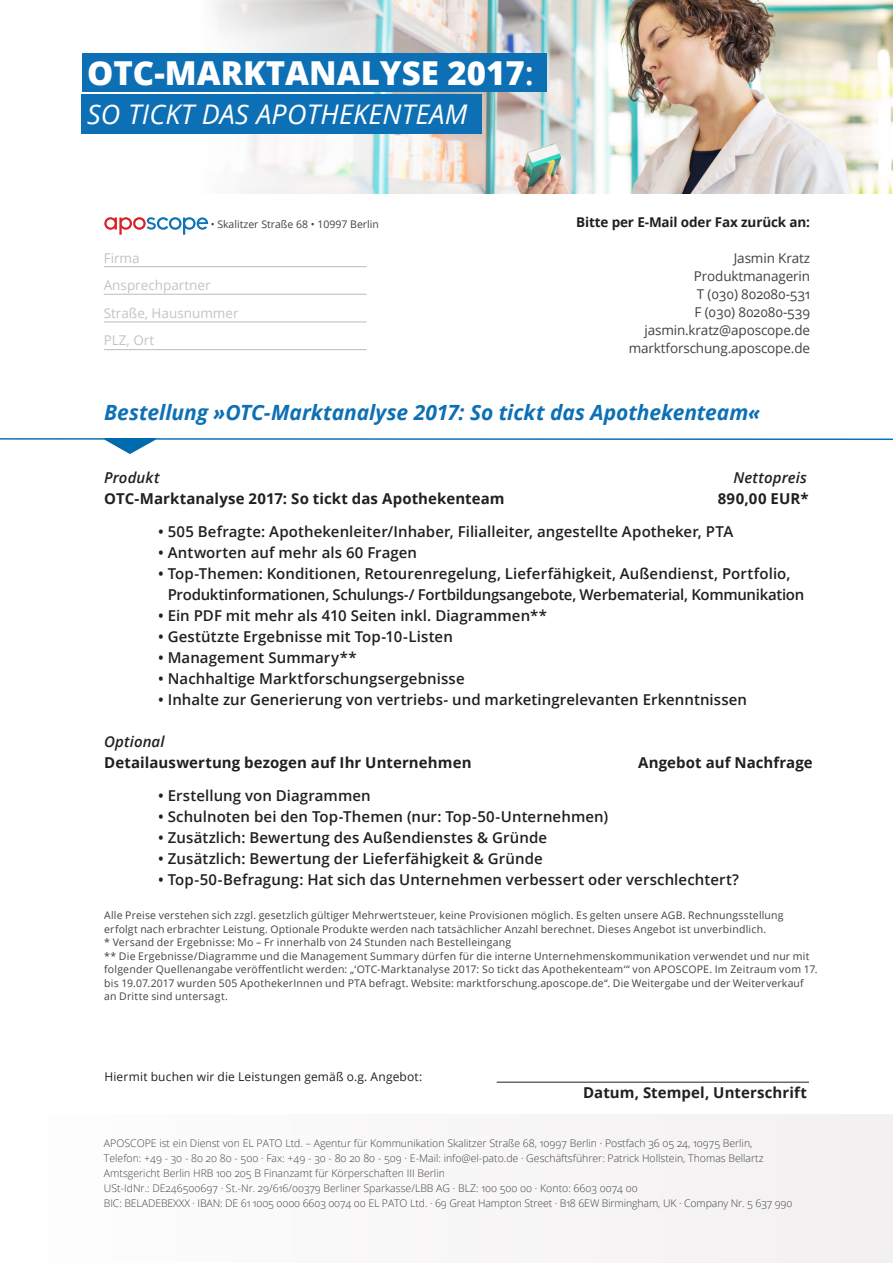
<style>
.page{position:relative;width:893px;height:1263px;background:#fff}
.page>*{position:absolute;margin:0;border:0;box-sizing:border-box;transform-origin:0 0}
.t1{font:800 33px "Open Sans";color:#fff}
.t2{font:italic 27px "Open Sans";letter-spacing:.01em;color:#fff}
.t3{font:italic 700 21px "Open Sans";letter-spacing:-.005em;color:#0e70b4}
.t4{font:600 15px "Open Sans";letter-spacing:.005em;color:#231f20}
.t5{font:700 15px "Open Sans";letter-spacing:.005em;color:#231f20}
.t6{font:600 15px "Open Sans";letter-spacing:-.02em;color:#231f20}
.t7{font:italic 600 15px "Open Sans";letter-spacing:.005em;color:#231f20}
.t8{font:13.5px "Open Sans";letter-spacing:-.01em;color:#3f4243}
.t9{font:13.5px "Open Sans";color:#c5c3c5}
.t10{font:700 13.5px "Open Sans";letter-spacing:-.01em;color:#231f20}
.t11{font:12px "Open Sans";letter-spacing:.015em;color:#231f20}
.t12{font:10.5px/13.5px "Open Sans";letter-spacing:.02em;color:#3f4243}
.t13{font:300 10.5px/15px "Open Sans";color:#3f4243}
.t14{font:10.5px "Open Sans";color:#3f4243}
.s1{font-weight:600}
</style>
<div class="page">
<img style="left:213px;top:0;width:680px;height:193px">
<div style="left:82px;top:53px;width:464px;height:39px;background:#0e70b4"></div>
<div style="left:82px;top:94px;width:400px;height:40px;background:#0e70b4"></div>
<div style="left:0;top:1114px;width:893px;height:149px;background:#f8f7f7"></div>
<hr style="left:104px;top:266px;width:263px;height:1px;background:#c5c3c5">
<hr style="left:104px;top:294px;width:263px;height:1px;background:#c5c3c5">
<hr style="left:104px;top:321px;width:263px;height:1px;background:#c5c3c5">
<hr style="left:104px;top:349px;width:263px;height:1px;background:#c5c3c5">
<hr style="left:0;top:438px;width:893px;height:2px;background:#0e70b4">
<svg style="left:105px;top:438px;width:51px;height:16px"></svg>
<svg style="left:104px;top:217px;width:104px;height:18px"></svg>
<hr style="left:497px;top:1082px;width:312px;height:1px;background:#231f20">
<h1 class="t1" style="left:87px;top:48px;width:448px">OTC-MARKTANALYSE 2017<span class="s1">:</span></h1>
<h2 class="t2" style="left:87px;top:96px;width:382px">SO TICKT DAS APOTHEKENTEAM</h2>
<p class="t14" style="left:211px;top:217px;width:170px">• Skalitzer Straße 68 • 10997 Berlin</p>
<p class="t9" style="left:104px;top:249px;width:37px">Firma</p>
<p class="t9" style="left:104px;top:276px;width:108px">Ansprechpartner</p>
<p class="t9" style="left:104px;top:303px;width:136px">Straße, Hausnummer</p>
<p class="t9" style="left:104px;top:331px;width:52px">PLZ, Ort</p>
<p class="t10" style="left:576px;top:212px;width:235px">Bitte per E-Mail oder Fax zurück an:</p>
<p class="t8" style="left:734px;top:249px;width:78px">Jasmin Kratz</p>
<p class="t8" style="left:694px;top:267px;width:118px">Produktmanagerin</p>
<p class="t8" style="left:697px;top:285px;width:115px">T (030) 802080-531</p>
<p class="t8" style="left:695px;top:303px;width:117px">F (030) 802080-539</p>
<p class="t8" style="left:644px;top:321px;width:167px">jasmin.kratz@aposcope.de</p>
<p class="t8" style="left:629px;top:339px;width:183px">marktforschung.aposcope.de</p>
<p class="t3" style="left:104px;top:397px;width:657px">Bestellung »OTC-Marktanalyse 2017: So tickt das Apothekenteam«</p>
<p class="t7" style="left:104px;top:467px;width:57px">Produkt</p>
<p class="t7" style="left:733px;top:467px;width:75px">Nettopreis</p>
<p class="t5" style="left:104px;top:488px;width:402px">OTC-Marktanalyse 2017: So tickt das Apothekenteam</p>
<p class="t5" style="left:718px;top:488px;width:93px">890,00 EUR*</p>
<p class="t4" style="left:158px;top:521px;width:577px">• 505 Befragte: Apothekenleiter/Inhaber, Filialleiter, angestellte Apotheker, PTA</p>
<p class="t4" style="left:158px;top:542px;width:260px">• Antworten auf mehr als 60 Fragen</p>
<p class="t4" style="left:158px;top:563px;width:634px">• Top-Themen: Konditionen, Retourenregelung, Lieferfähigkeit, Außendienst, Portfolio,</p>
<p class="t6" style="left:168px;top:584px;width:638px">Produktinformationen, Schulungs-/ Fortbildungsangebote, Werbematerial, Kommunikation</p>
<p class="t4" style="left:158px;top:605px;width:390px">• Ein PDF mit mehr als 410 Seiten inkl. Diagrammen**</p>
<p class="t4" style="left:158px;top:626px;width:296px">• Gestützte Ergebnisse mit Top-10-Listen</p>
<p class="t4" style="left:158px;top:647px;width:200px">• Management Summary**</p>
<p class="t4" style="left:158px;top:668px;width:308px">• Nachhaltige Marktforschungsergebnisse</p>
<p class="t4" style="left:158px;top:689px;width:590px">• Inhalte zur Generierung von vertriebs- und marketingrelevanten Erkenntnissen</p>
<p class="t7" style="left:104px;top:731px;width:62px">Optional</p>
<p class="t5" style="left:104px;top:752px;width:369px">Detailauswertung bezogen auf Ihr Unternehmen</p>
<p class="t5" style="left:638px;top:752px;width:176px">Angebot auf Nachfrage</p>
<p class="t4" style="left:158px;top:785px;width:214px">• Erstellung von Diagrammen</p>
<p class="t4" style="left:158px;top:806px;width:451px">• Schulnoten bei den Top-Themen (nur: Top-50-Unternehmen)</p>
<p class="t4" style="left:158px;top:827px;width:390px">• Zusätzlich: Bewertung des Außendienstes &amp; Gründe</p>
<p class="t4" style="left:158px;top:848px;width:386px">• Zusätzlich: Bewertung der Lieferfähigkeit &amp; Gründe</p>
<p class="t4" style="left:158px;top:869px;width:582px">• Top-50-Befragung: Hat sich das Unternehmen verbessert oder verschlechtert?</p>
<p class="t12" style="left:104px;top:908px;width:681px">Alle Preise verstehen sich zzgl. gesetzlich gültiger Mehrwertsteuer, keine Provisionen möglich. Es gelten unsere AGB. Rechnungsstellung erfolgt nach erbrachter Leistung. Optionale Produkte werden nach tatsächlicher Anzahl berechnet. Dieses Angebot ist unverbindlich.</p>
<p class="t12" style="left:104px;top:935px;width:409px">* Versand der Ergebnisse: Mo – Fr innerhalb von 24 Stunden nach Bestelleingang</p>
<p class="t12" style="left:104px;top:949px;width:715px">** Die Ergebnisse/Diagramme und die Management Summary dürfen für die interne Unternehmenskommunikation verwendet und nur mit folgender Quellenangabe veröffentlicht werden: „‘OTC-Marktanalyse 2017: So tickt das Apothekenteam‘“ von APOSCOPE. Im Zeitraum vom 17. bis 19.07.2017 wurden 505 ApothekerInnen und PTA befragt. Website: marktforschung.aposcope.de“. Die Weitergabe und der Weiterverkauf an Dritte sind untersagt.</p>
<p class="t11" style="left:104px;top:1068px;width:319px">Hiermit buchen wir die Leistungen gemäß o.g. Angebot:</p>
<p class="t5" style="left:583px;top:1082px;width:225px">Datum, Stempel, Unterschrift</p>
<p class="t13" style="left:104px;top:1135px;width:690px">APOSCOPE ist ein Dienst von EL PATO Ltd. – Agentur für Kommunikation Skalitzer Straße 68, 10997 Berlin · Postfach 36 05 24, 10975 Berlin, Telefon: +49 - 30 - 80 20 80 - 500 · Fax: +49 - 30 - 80 20 80 - 509 · E-Mail: info@el-pato.de · Geschäftsführer: Patrick Hollstein, Thomas Bellartz Amtsgericht Berlin HRB 100 205 B Finanzamt für Körperschaften III Berlin<br>USt-IdNr.: DE246500697 · St.-Nr. 29/616/00379 Berliner Sparkasse/LBB AG · BLZ: 100 500 00 · Konto: 6603 0074 00<br>BIC: BELADEBEXXX · IBAN: DE 61 1005 0000 6603 0074 00 EL PATO Ltd. · 69 Great Hampton Street · B18 6EW Birmingham, UK · Company Nr. 5 637 990</p>
</div>
